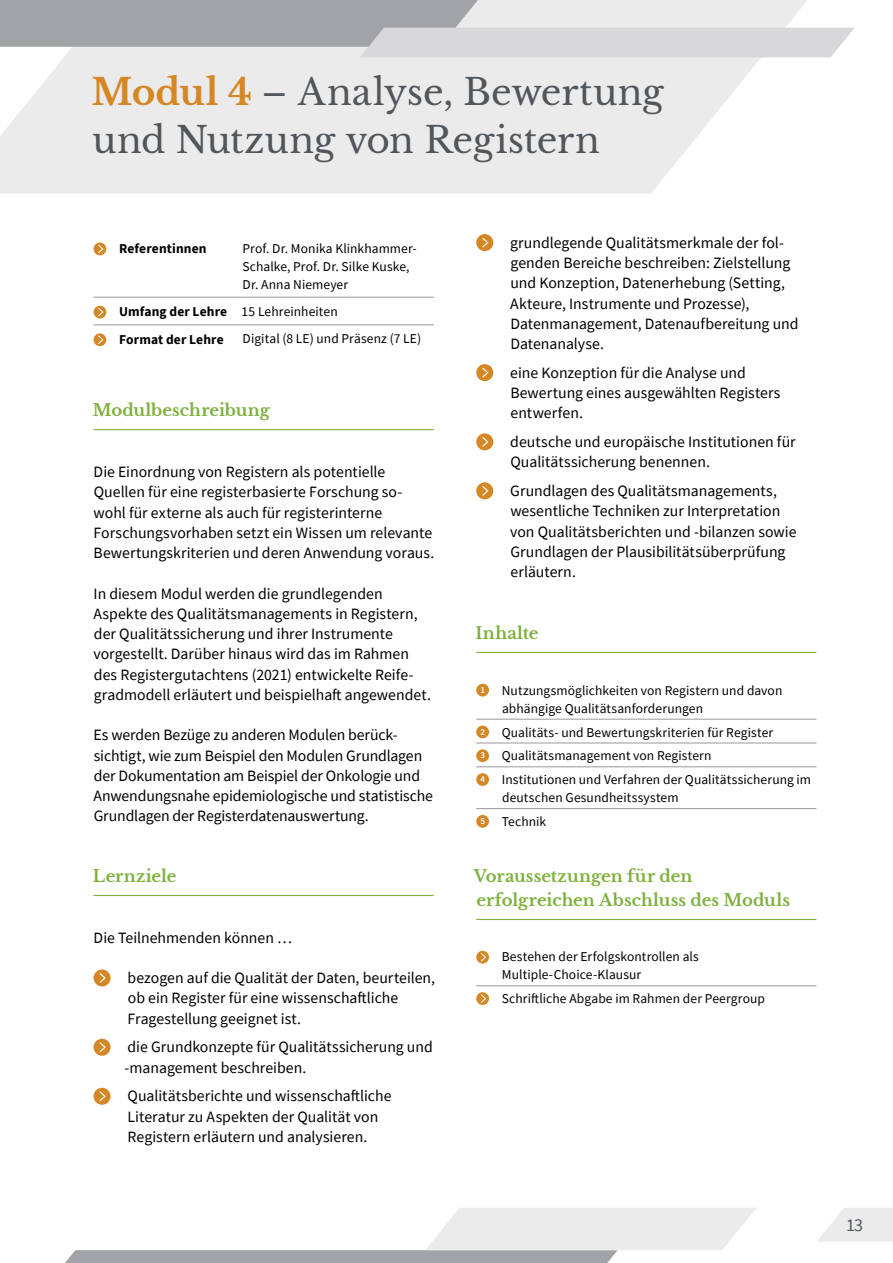
<style>
.page{position:relative;width:893px;height:1263px;background:#fff}
.page>*{position:absolute;margin:0;border:0;box-sizing:border-box;transform-origin:0 0}
.t1{font:36px/48px "Libre Baskerville";letter-spacing:-.005em;color:#51565b}
.t2{font:18px "Source Sans Pro";color:#51565b}
.t3{font:700 16.5px/24px "Libre Baskerville";color:#7eb13e}
.t4{font:15.75px/20.2px "Source Sans Pro";color:#000}
.t5{font:13.5px/18px "Source Sans Pro";letter-spacing:.005em;color:#000}
.t6{font:700 13.5px/28.2px "Source Sans Pro";letter-spacing:.01em;color:#000}
.s1{font-weight:700;color:#d58725}
.s2{font-weight:400}
</style>
<div class="page">
<svg style="left:817px;top:1208px;width:76px;height:34px"></svg>
<svg style="left:0;top:57px;width:808px;height:137px;fill:#ebebec"></svg>
<svg style="left:0;top:0;width:854px;height:57px"></svg>
<svg style="left:65px;top:1208px;width:691px;height:55px"></svg>
<hr style="left:94px;top:429px;width:340px;height:1px;background:#7eb13e">
<hr style="left:94px;top:895px;width:340px;height:1px;background:#7eb13e">
<hr style="left:94px;top:297px;width:148px;height:1px;background:#a4a4a4">
<hr style="left:242px;top:297px;width:192px;height:1px;background:#a4a4a4">
<hr style="left:94px;top:324px;width:148px;height:1px;background:#a4a4a4">
<hr style="left:242px;top:324px;width:192px;height:1px;background:#a4a4a4">
<div style="left:94px;top:243px;width:12px;height:12px;background:#d58725;border-radius:50%"></div>
<svg style="left:98px;top:245px;width:5px;height:8px"></svg>
<div style="left:94px;top:306px;width:12px;height:12px;background:#d58725;border-radius:50%"></div>
<svg style="left:98px;top:308px;width:5px;height:8px"></svg>
<div style="left:94px;top:333px;width:12px;height:13px;background:#d58725;border-radius:50%"></div>
<svg style="left:98px;top:335px;width:5px;height:9px"></svg>
<div style="left:94px;top:969px;width:17px;height:17px;background:#d58725;border-radius:50%"></div>
<svg style="left:100px;top:973px;width:6px;height:10px"></svg>
<div style="left:94px;top:1039px;width:17px;height:17px;background:#d58725;border-radius:50%"></div>
<svg style="left:100px;top:1042px;width:6px;height:10px"></svg>
<div style="left:94px;top:1088px;width:17px;height:17px;background:#d58725;border-radius:50%"></div>
<svg style="left:100px;top:1091px;width:6px;height:10px"></svg>
<hr style="left:476px;top:652px;width:340px;height:1px;background:#7eb13e">
<hr style="left:476px;top:919px;width:340px;height:1px;background:#7eb13e">
<div style="left:476px;top:234px;width:17px;height:17px;background:#d58725;border-radius:50%"></div>
<svg style="left:482px;top:238px;width:6px;height:9px"></svg>
<div style="left:476px;top:364px;width:17px;height:17px;background:#d58725;border-radius:50%"></div>
<svg style="left:482px;top:368px;width:6px;height:9px"></svg>
<div style="left:476px;top:433px;width:17px;height:17px;background:#d58725;border-radius:50%"></div>
<svg style="left:482px;top:437px;width:6px;height:10px"></svg>
<div style="left:476px;top:482px;width:17px;height:17px;background:#d58725;border-radius:50%"></div>
<svg style="left:482px;top:486px;width:6px;height:10px"></svg>
<hr style="left:476px;top:719px;width:340px;height:1px;background:#a4a4a4">
<hr style="left:476px;top:742px;width:340px;height:1px;background:#a4a4a4">
<hr style="left:476px;top:766px;width:340px;height:1px;background:#a4a4a4">
<hr style="left:476px;top:808px;width:340px;height:1px;background:#a4a4a4">
<div style="left:476px;top:684px;width:13px;height:12px;background:#d58725;border-radius:50%"></div>
<div style="left:476px;top:725px;width:13px;height:13px;background:#d58725;border-radius:50%"></div>
<div style="left:476px;top:749px;width:13px;height:13px;background:#d58725;border-radius:50%"></div>
<div style="left:476px;top:773px;width:13px;height:13px;background:#d58725;border-radius:50%"></div>
<div style="left:476px;top:815px;width:13px;height:13px;background:#d58725;border-radius:50%"></div>
<hr style="left:476px;top:985px;width:340px;height:1px;background:#a4a4a4">
<div style="left:476px;top:951px;width:13px;height:12px;background:#d58725;border-radius:50%"></div>
<svg style="left:481px;top:953px;width:5px;height:8px"></svg>
<svg style="left:476px;top:992px;width:13px;height:13px"></svg>
<svg style="left:481px;top:994px;width:5px;height:9px"></svg>
<h1 class="t1" style="left:92px;top:68px;width:574px"><span class="s1">Modul 4</span> – Analyse, Bewertung und Nutzung von Registern</h1>
<p class="t6" style="left:119px;top:234px;width:89px">Referentinnen</p>
<p class="t5" style="left:242px;top:239px;width:175px">Prof. Dr. Monika Klinkhammer-<br>Schalke, Prof. Dr. Silke Kuske,<br>Dr. Anna Niemeyer</p>
<p class="t6" style="left:119px;top:297px;width:220px">Umfang der Lehre <span class="s2">15 Lehreinheiten<br></span>Format der Lehre</p>
<p class="t5" style="left:243px;top:330px;width:180px">Digital (8 LE) und Präsenz (7 LE)</p>
<p class="t3" style="left:93px;top:398px;width:179px">Modulbeschreibung</p>
<p class="t4" style="left:94px;top:462px;width:342px">Die Einordnung von Registern als potentielle Quellen für eine registerbasierte Forschung so&shy;wohl für externe als auch für registerinterne Forschungsvorhaben setzt ein Wissen um relevante Bewertungskriterien und deren Anwendung voraus.</p>
<p class="t4" style="left:93px;top:583px;width:339px">In diesem Modul werden die grundlegenden Aspekte des Qualitätsmanagements in Registern, der Qualitätssicherung und ihrer Instrumente vorgestellt. Darüber hinaus wird das im Rahmen des Registergutachtens (2021) entwickelte Reife&shy;gradmodell erläutert und beispielhaft angewendet.</p>
<p class="t4" style="left:94px;top:725px;width:341px">Es werden Bezüge zu anderen Modulen berück&shy;sichtigt, wie zum Beispiel den Modulen Grundlagen der Dokumentation am Beispiel der Onkologie und Anwendungsnahe epidemiologische und statistische Grundlagen der Registerdatenauswertung.</p>
<p class="t3" style="left:93px;top:864px;width:85px">Lernziele</p>
<p class="t4" style="left:94px;top:927px;width:200px">Die Teilnehmenden können …</p>
<p class="t4" style="left:128px;top:968px;width:309px">bezogen auf die Qualität der Daten, beurteilen, ob ein Register für eine wissenschaftliche<br>Fragestellung geeignet ist.</p>
<p class="t4" style="left:125px;top:1037px;width:310px">die Grundkonzepte für Qualitätssicherung und --management beschreiben.</p>
<p class="t4" style="left:128px;top:1086px;width:266px">Qualitätsberichte und wissenschaftliche<br>Literatur zu Aspekten der Qualität von<br>Registern erläutern und analysieren.</p>
<p class="t4" style="left:510px;top:232px;width:290px">grundlegende Qualitätsmerkmale der fol&shy;genden Bereiche beschreiben: Zielstellung und Konzeption, Datenerhebung (Setting, Akteure, Instrumente und Prozesse), Datenmanagement, Datenaufbereitung und Datenanalyse.</p>
<p class="t4" style="left:510px;top:362px;width:272px">eine Konzeption für die Analyse und<br>Bewertung eines ausgewählten Registers entwerfen.</p>
<p class="t4" style="left:510px;top:432px;width:287px">deutsche und europäische Institutionen für<br>Qualitätssicherung benennen.</p>
<p class="t4" style="left:510px;top:481px;width:288px">Grundlagen des Qualitätsmanagements, wesentliche Techniken zur Interpretation von Qualitätsberichten und -bilanzen sowie Grundlagen der Plausibilitätsüberprüfung erläutern.</p>
<p class="t3" style="left:476px;top:621px;width:64px">Inhalte</p>
<p class="t5" style="left:502px;top:681px;width:282px;text-indent:-22px"><sup>1</sup> Nutzungsmöglichkeiten von Registern und davon abhängige Qualitätsanforderungen</p>
<p class="t5" style="left:480px;top:720px;width:332px;line-height:23.9px"><sup>2</sup> Qualitäts- und Bewertungskriterien für Register<br><sup>3</sup> Qualitätsmanagement von Registern<br><sup>4</sup> Institutionen und Verfahren der Qualitätssicherung im</p>
<p class="t5" style="left:480px;top:786px;width:200px;line-height:23.9px;text-indent:22px">deutschen Gesundheitssystem<br><sup>5</sup> Technik</p>
<p class="t3" style="left:474px;top:864px;width:318px">Voraussetzungen für den erfolgreichen Abschluss des Moduls</p>
<p class="t5" style="left:502px;top:948px;width:199px">Bestehen der Erfolgskontrollen als<br>Multiple-Choice-Klausur</p>
<p class="t5" style="left:502px;top:989px;width:265px">Schriftliche Abgabe im Rahmen der Peergroup</p>
<p class="t2" style="left:846px;top:1214px;width:19px">13</p>
</div>
